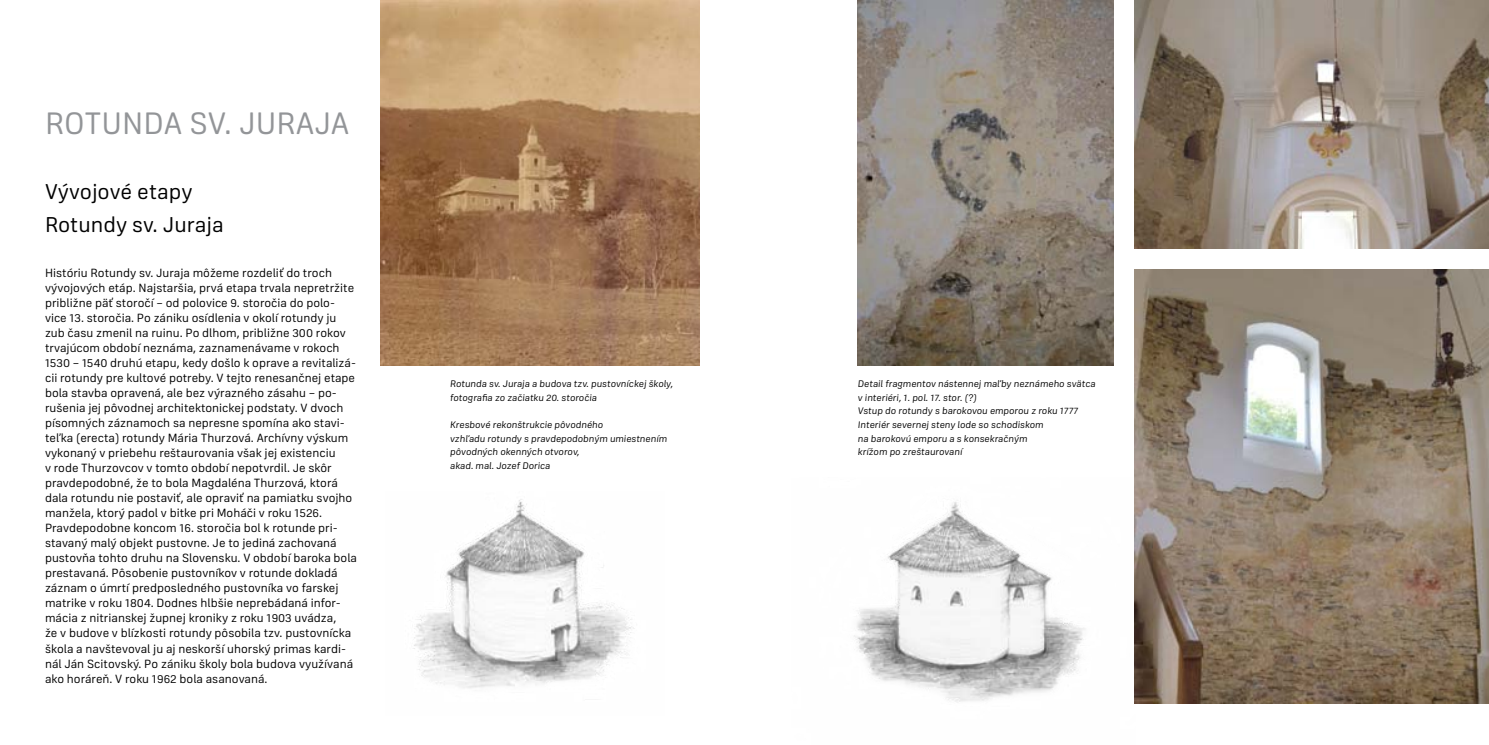
<style>
.page{position:relative;width:1489px;height:745px;background:#fff}
.page>*{position:absolute;margin:0;border:0;box-sizing:border-box;transform-origin:0 0}
.t1{font:32.5px "Frygia";color:#939598}
.t2{font:22.5px/32.5px "Frygia";color:#000}
.t3{font:12.5px/15px "Frygia";color:#000}
.t4{font:italic 10px/13.5px "Frygia";color:#000}
</style>
<div class="page">
<img style="left:854px;top:502px;width:281px;height:202px">
<img style="left:413px;top:499px;width:222px;height:189px">
<img style="left:380px;top:0;width:319px;height:366px">
<img style="left:857px;top:0;width:256px;height:366px">
<img style="left:1134px;top:0;width:354px;height:248px">
<img style="left:1134px;top:269px;width:354px;height:434px">
<h1 class="t1" style="left:45px;top:103px;width:306px">ROTUNDA SV. JURAJA</h1>
<h2 class="t2" style="left:45px;top:175px;width:180px">Vývojové etapy<br>Rotundy sv. Juraja</h2>
<p class="t3" style="left:45px;top:265px;width:313px">Históriu Rotundy sv. Juraja môžeme rozdeliť do troch vývojových etáp. Najstaršia, prvá etapa trvala nepretržite približne päť storočí – od polovice 9. storočia do polo&shy;vice 13. storočia. Po zániku osídlenia v okolí rotundy ju zub času zmenil na ruinu. Po dlhom, približne 300 rokov trvajúcom období neznáma, zaznamenávame v rokoch 1530 – 1540 druhú etapu, kedy došlo k oprave a revitalizá&shy;cii rotundy pre kultové potreby. V tejto renesančnej etape bola stavba opravená, ale bez výrazného zásahu – po&shy;rušenia jej pôvodnej architektonickej podstaty. V dvoch písomných záznamoch sa nepresne spomína ako stavi&shy;teľka (erecta) rotundy Mária Thurzová. Archívny výskum vykonaný v priebehu reštaurovania však jej existenciu<br>v rode Thurzovcov v tomto období nepotvrdil. Je skôr pravdepodobné, že to bola Magdaléna Thurzová, ktorá dala rotundu nie postaviť, ale opraviť na pamiatku svojho manžela, ktorý padol v bitke pri Moháči v roku 1526.<br>Pravdepodobne koncom 16. storočia bol k rotunde pri&shy;stavaný malý objekt pustovne. Je to jediná zachovaná pustovňa tohto druhu na Slovensku. V období baroka bola prestavaná. Pôsobenie pustovníkov v rotunde dokladá záznam o úmrtí predposledného pustovníka vo farskej matrike v roku 1804. Dodnes hlbšie neprebádaná infor&shy;mácia z nitrianskej župnej kroniky z roku 1903 uvádza,<br>že v budove v blízkosti rotundy pôsobila tzv. pustovnícka škola a navštevoval ju aj neskorší uhorský primas kardi&shy;nál Ján Scitovský. Po zániku školy bola budova využívaná ako horáreň. V roku 1962 bola asanovaná.</p>
<p class="t4" style="left:450px;top:377px;width:224px">Rotunda sv. Juraja a budova tzv. pustovníckej školy, fotografia zo začiatku 20. storočia</p>
<p class="t4" style="left:450px;top:417px;width:218px">Kresbové rekonštrukcie pôvodného<br>vzhľadu rotundy s pravdepodobným umiestnením pôvodných okenných otvorov,<br>akad. mal. Jozef Dorica</p>
<p class="t4" style="left:857px;top:377px;width:239px">Detail fragmentov nástennej maľby neznámeho svätca v interiéri, 1. pol. 17. stor. (?)<br>Vstup do rotundy s barokovou emporou z roku 1777<br>Interiér severnej steny lode so schodiskom<br>na barokovú emporu a s konsekračným<br>krížom po zreštaurovaní</p>
</div>
